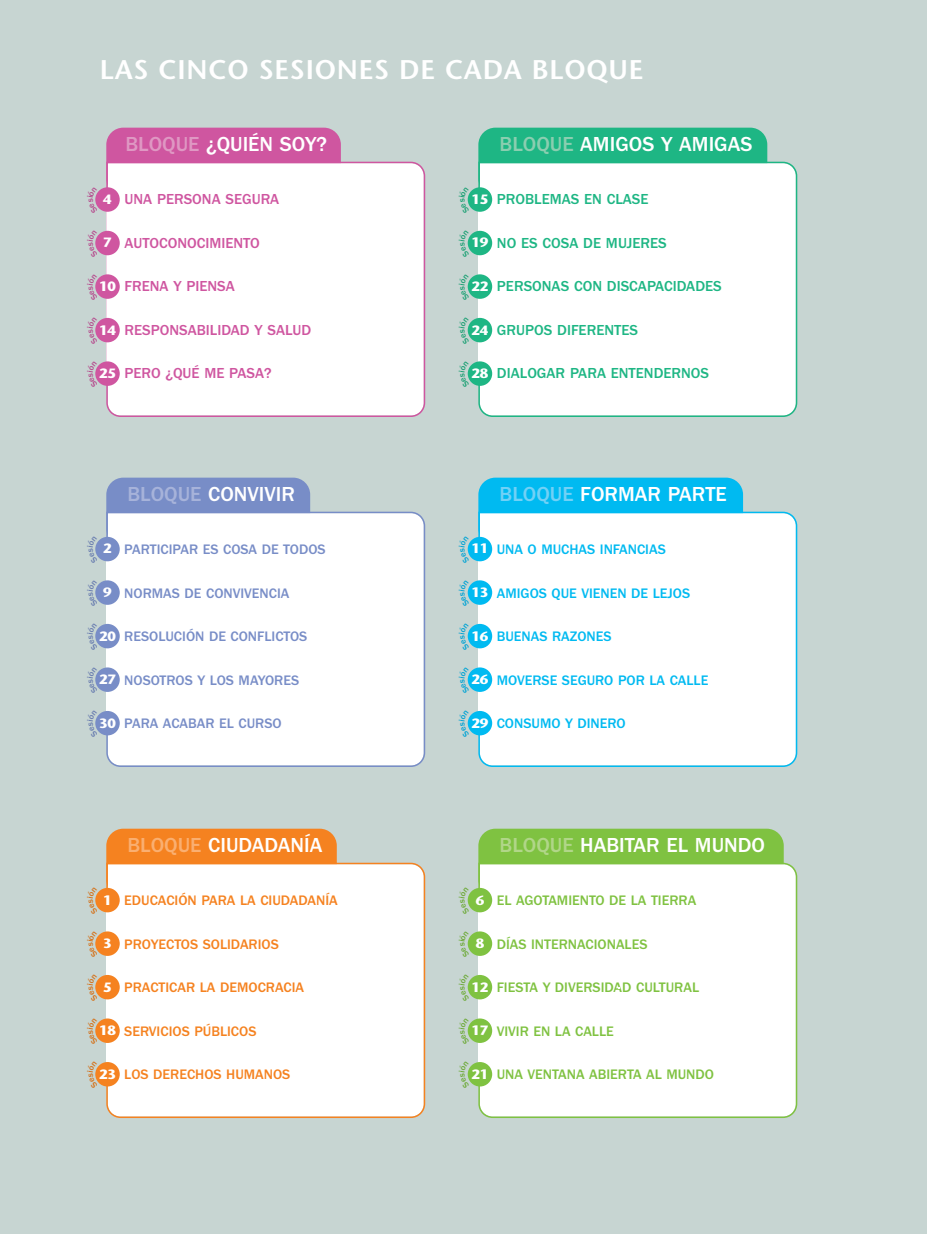
<style>
.page{position:relative;width:927px;height:1234px;background:#fff}
.page>*{position:absolute;margin:0;border:0;box-sizing:border-box;transform-origin:0 0}
.t1{font:600 27px "Stone Sans LT";letter-spacing:.03em;color:#fff}
.t2{font:500 21px "Franklin Gothic LT";color:#fff}
.t3{font:500 15px "Franklin Gothic LT";color:#1eb684}
.t4{font:500 15px "Franklin Gothic LT";color:#cf56a0}
.t5{font:500 14.25px "Franklin Gothic LT";color:#7fc241}
.t6{font:500 14.25px "Franklin Gothic LT";color:#788dc7}
.t7{font:500 14.25px "Franklin Gothic LT";color:#f58220}
.t8{font:500 14.25px "Franklin Gothic LT";color:#00baf1}
.t9{font:700 13.5px "Stone Sans LT";color:#fff}
.s1{color:#df98c3}
.s2{color:#a7b3da}
.s3{color:#faaf71}
.s4{color:#8bceb0}
.s5{color:#72d1f6}
.s6{color:#b1d689}
</style>
<div class="page">
<div style="left:0;top:0;width:927px;height:1233px;background:#c7d5d2"></div>
<div style="left:106px;top:828px;width:231px;height:68px;background:#f58220;border-radius:17px"></div>
<div style="left:478px;top:828px;width:306px;height:68px;background:#7fc241;border-radius:17px"></div>
<div style="left:478px;top:477px;width:265px;height:68px;background:#00baf1;border-radius:17px"></div>
<div style="left:106px;top:477px;width:204px;height:68px;background:#788dc7;border-radius:17px"></div>
<div style="left:478px;top:128px;width:289px;height:68px;background:#1eb684;border-radius:17px"></div>
<div style="left:106px;top:128px;width:235px;height:68px;background:#cf56a0;border-radius:17px"></div>
<div style="left:106px;top:511px;width:319px;height:255px;background:#fff"></div>
<div style="left:106px;top:560px;width:263px;height:169px;background:#fff"></div>
<div style="left:106px;top:862px;width:319px;height:255px;background:#fff"></div>
<div style="left:106px;top:899px;width:263px;height:181px;background:#fff"></div>
<div style="left:478px;top:162px;width:319px;height:255px;background:#fff"></div>
<div style="left:106px;top:162px;width:319px;height:255px;background:#fff"></div>
<div style="left:106px;top:196px;width:196px;height:181px;background:#fff"></div>
<div style="left:478px;top:199px;width:264px;height:181px;background:#fff"></div>
<div style="left:478px;top:511px;width:319px;height:255px;background:#fff"></div>
<div style="left:478px;top:551px;width:264px;height:178px;background:#fff"></div>
<div style="left:478px;top:862px;width:319px;height:255px;background:#fff"></div>
<div style="left:478px;top:899px;width:264px;height:181px;background:#fff"></div>
<div style="left:95px;top:231px;width:25px;height:24px;background:#cf56a0;border-radius:50%"></div>
<div style="left:95px;top:274px;width:25px;height:25px;background:#cf56a0;border-radius:50%"></div>
<div style="left:95px;top:318px;width:25px;height:24px;background:#cf56a0;border-radius:50%"></div>
<div style="left:95px;top:187px;width:25px;height:25px;background:#cf56a0;border-radius:50%"></div>
<div style="left:95px;top:361px;width:25px;height:25px;background:#cf56a0;border-radius:50%"></div>
<div style="left:95px;top:536px;width:25px;height:25px;background:#788dc7;border-radius:50%"></div>
<div style="left:95px;top:580px;width:25px;height:24px;background:#788dc7;border-radius:50%"></div>
<div style="left:95px;top:623px;width:25px;height:25px;background:#788dc7;border-radius:50%"></div>
<div style="left:95px;top:667px;width:25px;height:24px;background:#788dc7;border-radius:50%"></div>
<div style="left:95px;top:710px;width:25px;height:25px;background:#788dc7;border-radius:50%"></div>
<div style="left:95px;top:887px;width:25px;height:25px;background:#f58220;border-radius:50%"></div>
<div style="left:95px;top:931px;width:25px;height:24px;background:#f58220;border-radius:50%"></div>
<div style="left:95px;top:974px;width:25px;height:25px;background:#f58220;border-radius:50%"></div>
<div style="left:95px;top:1018px;width:25px;height:24px;background:#f58220;border-radius:50%"></div>
<div style="left:95px;top:1061px;width:25px;height:25px;background:#f58220;border-radius:50%"></div>
<div style="left:468px;top:187px;width:24px;height:25px;background:#1eb684;border-radius:50%"></div>
<div style="left:468px;top:231px;width:24px;height:24px;background:#1eb684;border-radius:50%"></div>
<div style="left:468px;top:274px;width:24px;height:25px;background:#1eb684;border-radius:50%"></div>
<div style="left:468px;top:318px;width:24px;height:24px;background:#1eb684;border-radius:50%"></div>
<div style="left:468px;top:361px;width:24px;height:25px;background:#1eb684;border-radius:50%"></div>
<div style="left:468px;top:536px;width:24px;height:25px;background:#00baf1;border-radius:50%"></div>
<div style="left:468px;top:580px;width:24px;height:24px;background:#00baf1;border-radius:50%"></div>
<div style="left:468px;top:623px;width:24px;height:25px;background:#00baf1;border-radius:50%"></div>
<div style="left:468px;top:667px;width:24px;height:24px;background:#00baf1;border-radius:50%"></div>
<div style="left:468px;top:710px;width:24px;height:25px;background:#00baf1;border-radius:50%"></div>
<div style="left:468px;top:887px;width:24px;height:25px;background:#7fc241;border-radius:50%"></div>
<div style="left:468px;top:931px;width:24px;height:24px;background:#7fc241;border-radius:50%"></div>
<div style="left:468px;top:974px;width:24px;height:25px;background:#7fc241;border-radius:50%"></div>
<div style="left:468px;top:1018px;width:24px;height:24px;background:#7fc241;border-radius:50%"></div>
<div style="left:468px;top:1061px;width:24px;height:25px;background:#7fc241;border-radius:50%"></div>
<svg style="left:95px;top:192px;width:3px;height:15px"></svg>
<svg style="left:95px;top:235px;width:3px;height:16px"></svg>
<svg style="left:95px;top:279px;width:3px;height:15px"></svg>
<svg style="left:95px;top:322px;width:3px;height:16px"></svg>
<svg style="left:95px;top:366px;width:3px;height:15px"></svg>
<svg style="left:95px;top:541px;width:3px;height:16px"></svg>
<svg style="left:95px;top:585px;width:3px;height:15px"></svg>
<svg style="left:95px;top:628px;width:3px;height:16px"></svg>
<svg style="left:95px;top:672px;width:3px;height:15px"></svg>
<svg style="left:95px;top:715px;width:3px;height:16px"></svg>
<svg style="left:95px;top:892px;width:3px;height:16px"></svg>
<svg style="left:95px;top:936px;width:3px;height:15px"></svg>
<svg style="left:95px;top:979px;width:3px;height:16px"></svg>
<svg style="left:95px;top:1023px;width:3px;height:16px"></svg>
<svg style="left:95px;top:1066px;width:3px;height:16px"></svg>
<h1 class="t1" style="left:100px;top:58px;width:545px">LAS CINCO SESIONES DE CADA BLOQUE</h1>
<h2 class="t2" style="left:125px;top:137px;width:203px"><span class="s1">BLOQUE</span> ¿QUIÉN SOY?</h2>
<p class="t9" style="left:103px;top:193px;width:10px">4</p>
<p class="t9" style="left:103px;top:237px;width:10px">7</p>
<p class="t9" style="left:99px;top:280px;width:19px">10</p>
<p class="t9" style="left:99px;top:324px;width:19px">14</p>
<p class="t9" style="left:99px;top:367px;width:19px">25</p>
<p class="t4" style="left:125px;top:194px;width:156px">UNA PERSONA SEGURA</p>
<p class="t4" style="left:125px;top:237px;width:137px">AUTOCONOCIMIENTO</p>
<p class="t4" style="left:125px;top:281px;width:112px">FRENA Y PIENSA</p>
<p class="t4" style="left:125px;top:324px;width:188px">RESPONSABILIDAD Y SALUD</p>
<p class="t4" style="left:125px;top:368px;width:149px">PERO ¿QUÉ ME PASA?</p>
<h2 class="t2" style="left:128px;top:487px;width:169px"><span class="s2">BLOQUE</span> CONVIVIR</h2>
<p class="t9" style="left:103px;top:543px;width:10px">2</p>
<p class="t9" style="left:103px;top:586px;width:10px">9</p>
<p class="t9" style="left:99px;top:630px;width:19px">20</p>
<p class="t9" style="left:99px;top:673px;width:19px">27</p>
<p class="t9" style="left:99px;top:717px;width:19px">30</p>
<p class="t6" style="left:124px;top:544px;width:203px">PARTICIPAR ES COSA DE TODOS</p>
<p class="t6" style="left:124px;top:588px;width:167px">NORMAS DE CONVIVENCIA</p>
<p class="t6" style="left:124px;top:631px;width:185px">RESOLUCIÓN DE CONFLICTOS</p>
<p class="t6" style="left:124px;top:675px;width:176px">NOSOTROS Y LOS MAYORES</p>
<p class="t6" style="left:124px;top:718px;width:159px">PARA ACABAR EL CURSO</p>
<h2 class="t2" style="left:128px;top:837px;width:196px"><span class="s3">BLOQUE</span> CIUDADANÍA</h2>
<p class="t9" style="left:103px;top:893px;width:10px">1</p>
<p class="t9" style="left:103px;top:937px;width:10px">3</p>
<p class="t9" style="left:103px;top:980px;width:10px">5</p>
<p class="t9" style="left:99px;top:1024px;width:19px">18</p>
<p class="t9" style="left:99px;top:1067px;width:19px">23</p>
<p class="t7" style="left:124px;top:895px;width:215px">EDUCACIÓN PARA LA CIUDADANÍA</p>
<p class="t7" style="left:124px;top:938px;width:156px">PROYECTOS SOLIDARIOS</p>
<p class="t7" style="left:124px;top:982px;width:181px">PRACTICAR LA DEMOCRACIA</p>
<p class="t7" style="left:124px;top:1025px;width:134px">SERVICIOS PÚBLICOS</p>
<p class="t7" style="left:124px;top:1069px;width:168px">LOS DERECHOS HUMANOS</p>
<h2 class="t2" style="left:500px;top:137px;width:254px"><span class="s4">BLOQUE</span> AMIGOS Y AMIGAS</h2>
<p class="t9" style="left:471px;top:193px;width:19px">15</p>
<p class="t9" style="left:471px;top:237px;width:19px">19</p>
<p class="t9" style="left:471px;top:280px;width:19px">22</p>
<p class="t9" style="left:471px;top:324px;width:19px">24</p>
<p class="t9" style="left:471px;top:367px;width:19px">28</p>
<p class="t3" style="left:497px;top:194px;width:153px">PROBLEMAS EN CLASE</p>
<p class="t3" style="left:497px;top:237px;width:171px">NO ES COSA DE MUJERES</p>
<p class="t3" style="left:497px;top:281px;width:226px">PERSONAS CON DISCAPACIDADES</p>
<p class="t3" style="left:497px;top:324px;width:143px">GRUPOS DIFERENTES</p>
<p class="t3" style="left:497px;top:368px;width:214px">DIALOGAR PARA ENTENDERNOS</p>
<h2 class="t2" style="left:500px;top:487px;width:229px"><span class="s5">BLOQUE</span> FORMAR PARTE</h2>
<p class="t9" style="left:471px;top:543px;width:19px">11</p>
<p class="t9" style="left:471px;top:586px;width:19px">13</p>
<p class="t9" style="left:471px;top:630px;width:19px">16</p>
<p class="t9" style="left:471px;top:673px;width:19px">26</p>
<p class="t9" style="left:471px;top:717px;width:19px">29</p>
<p class="t8" style="left:497px;top:544px;width:171px">UNA O MUCHAS INFANCIAS</p>
<p class="t8" style="left:497px;top:588px;width:195px">AMIGOS QUE VIENEN DE LEJOS</p>
<p class="t8" style="left:497px;top:631px;width:116px">BUENAS RAZONES</p>
<p class="t8" style="left:497px;top:675px;width:213px">MOVERSE SEGURO POR LA CALLE</p>
<p class="t8" style="left:497px;top:718px;width:130px">CONSUMO Y DINERO</p>
<h2 class="t2" style="left:500px;top:837px;width:267px"><span class="s6">BLOQUE</span> HABITAR EL MUNDO</h2>
<p class="t9" style="left:476px;top:893px;width:10px">6</p>
<p class="t9" style="left:476px;top:937px;width:10px">8</p>
<p class="t9" style="left:471px;top:980px;width:19px">12</p>
<p class="t9" style="left:471px;top:1024px;width:19px">17</p>
<p class="t9" style="left:471px;top:1067px;width:19px">21</p>
<p class="t5" style="left:497px;top:895px;width:201px">EL AGOTAMIENTO DE LA TIERRA</p>
<p class="t5" style="left:497px;top:938px;width:152px">DÍAS INTERNACIONALES</p>
<p class="t5" style="left:497px;top:982px;width:204px">FIESTA Y DIVERSIDAD CULTURAL</p>
<p class="t5" style="left:497px;top:1025px;width:119px">VIVIR EN LA CALLE</p>
<p class="t5" style="left:497px;top:1069px;width:219px">UNA VENTANA ABIERTA AL MUNDO</p>
</div>
